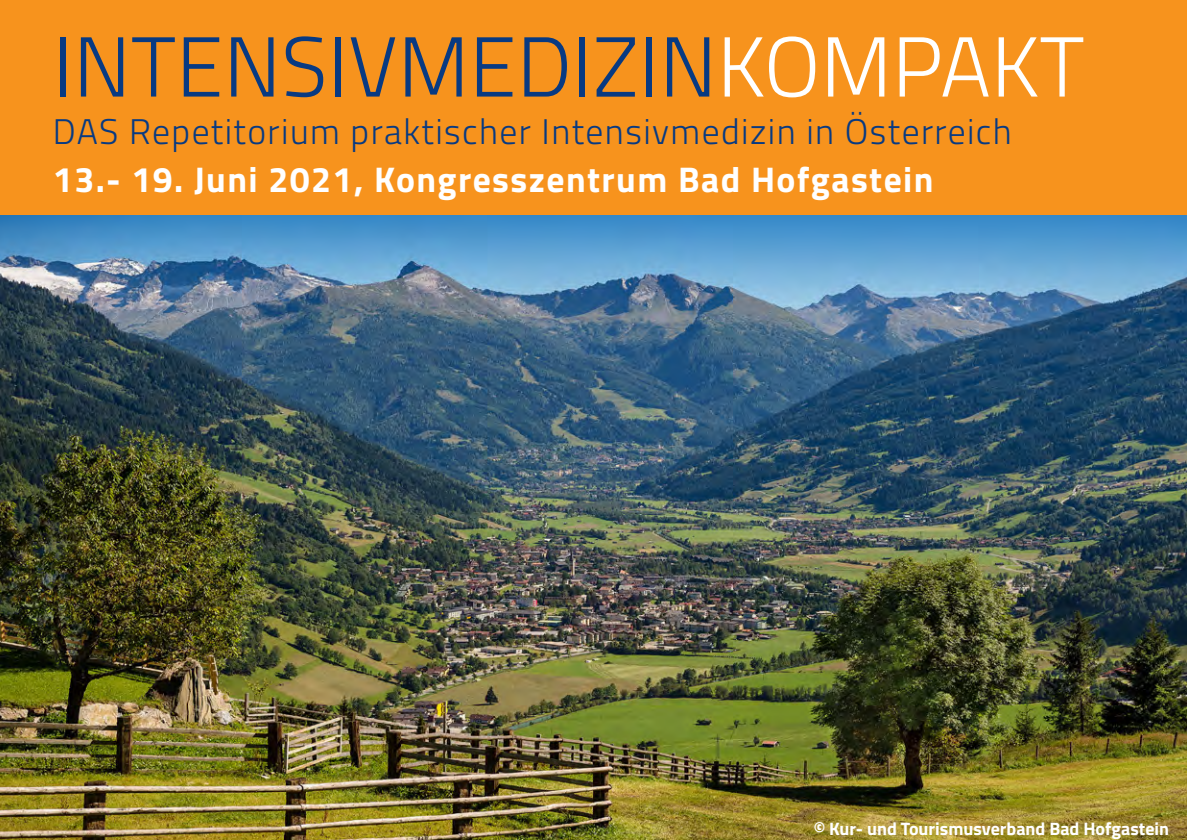
<style>
.page{position:relative;width:1187px;height:840px;background:#fff}
.page>*{position:absolute;margin:0;border:0;box-sizing:border-box;transform-origin:0 0}
.t1{font:300 85.2px "Titillium Web";letter-spacing:.005em;color:#083a82}
.t2{font:300 35.6px "Titillium Web";letter-spacing:.04em;color:#083a82}
.t3{font:700 35.6px "Titillium Web";letter-spacing:.04em;color:#fff}
.t4{font:700 18px "Titillium Web";color:#fff}
.s1{color:#fff}
</style>
<div class="page">
<div style="left:0;top:0;width:1187px;height:215px;background:#f7931d"></div>
<img style="left:0;top:215px;width:1187px;height:624px">
<p class="t1" style="left:53px;top:5px;width:1033px">INTENSIVMEDIZIN<span class="s1">KOMPAKT</span></p>
<p class="t2" style="left:53px;top:106px;width:960px">DAS Repetitorium praktischer Intensivmedizin in Österreich</p>
<p class="t3" style="left:53px;top:152px;width:882px">13.- 19. Juni 2021, Kongresszentrum Bad Hofgastein</p>
<p class="t4" style="left:814px;top:814px;width:357px">© Kur- und Tourismusverband Bad Hofgastein</p>
</div>
